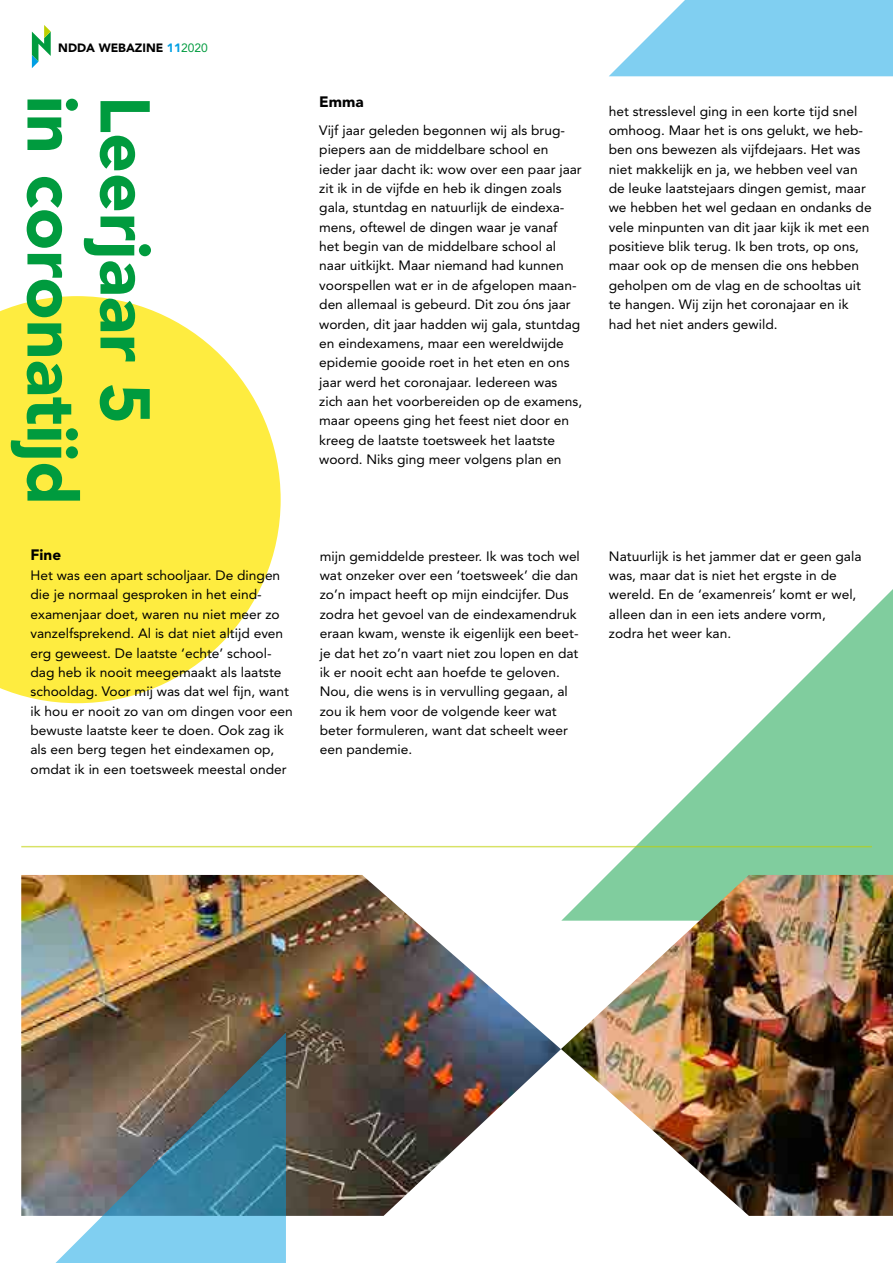
<style>
.page{position:relative;width:893px;height:1263px;background:#fff}
.page>*{position:absolute;margin:0;border:0;box-sizing:border-box;transform-origin:0 0}
.t1{font:900 69.6px "Avenir LT Std";color:#009b3e}
.t2{font:900 15px "Avenir LT Std";color:#000}
.t3{font:13.5px/19.4px "Avenir LT Std";color:#000}
.t4{font:900 12px "Avenir LT Std";color:#000}
.s1{color:#009fe3}
.s2{font-weight:400;color:#009b3e}
</style>
<div class="page">
<svg style="left:0;top:296px;width:281px;height:407px;fill:#feec40"></svg>
<svg style="left:32px;top:25px;width:19px;height:43px"></svg>
<svg style="left:561px;top:589px;width:332px;height:286px"></svg>
<svg style="left:609px;top:0;width:284px;height:76px;background:#91d5f2"></svg>
<img style="left:21px;top:875px;width:872px;height:341px">
<svg style="left:21px;top:1032px;width:265px;height:231px;background:#6c858c"></svg>
<hr style="left:21px;top:846px;width:851px;height:1px;background:#bed000">
<p class="t4" style="left:58px;top:40px;width:151px">NDDA WEBAZINE <span class="s1">11</span><span class="s2">2020</span></p>
<h1 class="t1" style="left:94px;top:96px;width:411px;rotate:90deg">in coronatijd</h1>
<h1 class="t1" style="left:167px;top:96px;width:330px;rotate:90deg">Leerjaar 5</h1>
<p class="t2" style="left:31px;top:546px;width:32px">Fine</p>
<p class="t3" style="left:31px;top:566px;width:264px">Het was een apart schooljaar. De dingen die je normaal gesproken in het eind&shy;examenjaar doet, waren nu niet meer zo vanzelfsprekend. Al is dat niet altijd even erg geweest. De laatste ‘echte’ school&shy;dag heb ik nooit meegemaakt als laatste schooldag. Voor mij was dat wel fijn, want ik hou er nooit zo van om dingen voor een bewuste laatste keer te doen. Ook zag ik als een berg tegen het eindexamen op, omdat ik in een toetsweek meestal onder</p>
<p class="t2" style="left:319px;top:93px;width:46px">Emma</p>
<p class="t3" style="left:319px;top:121px;width:264px">Vijf jaar geleden begonnen wij als brug&shy;piepers aan de middelbare school en ieder jaar dacht ik: wow over een paar jaar zit ik in de vijfde en heb ik dingen zoals gala, stuntdag en natuurlijk de eindexa&shy;mens, oftewel de dingen waar je vanaf<br>het begin van de middelbare school al naar uitkijkt. Maar niemand had kunnen voorspellen wat er in de afgelopen maan&shy;den allemaal is gebeurd. Dit zou óns jaar worden, dit jaar hadden wij gala, stuntdag en eindexamens, maar een wereldwijde epidemie gooide roet in het eten en ons jaar werd het coronajaar. Iedereen was zich aan het voorbereiden op de examens, maar opeens ging het feest niet door en kreeg de laatste toetsweek het laatste woord. Niks ging meer volgens plan en</p>
<p class="t3" style="left:609px;top:101px;width:264px">het stresslevel ging in een korte tijd snel omhoog. Maar het is ons gelukt, we heb&shy;ben ons bewezen als vijfdejaars. Het was niet makkelijk en ja, we hebben veel van de leuke laatstejaars dingen gemist, maar we hebben het wel gedaan en ondanks de vele minpunten van dit jaar kijk ik met een positieve blik terug. Ik ben trots, op ons, maar ook op de mensen die ons hebben geholpen om de vlag en de schooltas uit te hangen. Wij zijn het coronajaar en ik had het niet anders gewild.</p>
<p class="t3" style="left:320px;top:546px;width:262px">mijn gemiddelde presteer. Ik was toch wel wat onzeker over een ‘toetsweek’ die dan zo’n impact heeft op mijn eindcijfer. Dus zodra het gevoel van de eindexamendruk eraan kwam, wenste ik eigenlijk een beet&shy;je dat het zo’n vaart niet zou lopen en dat ik er nooit echt aan hoefde te geloven.<br>Nou, die wens is in vervulling gegaan, al zou ik hem voor de volgende keer wat beter formuleren, want dat scheelt weer een pandemie.</p>
<p class="t3" style="left:609px;top:546px;width:254px">Natuurlijk is het jammer dat er geen gala was, maar dat is niet het ergste in de wereld. En de ‘examenreis’ komt er wel, alleen dan in een iets andere vorm, zodra het weer kan.</p>
</div>
